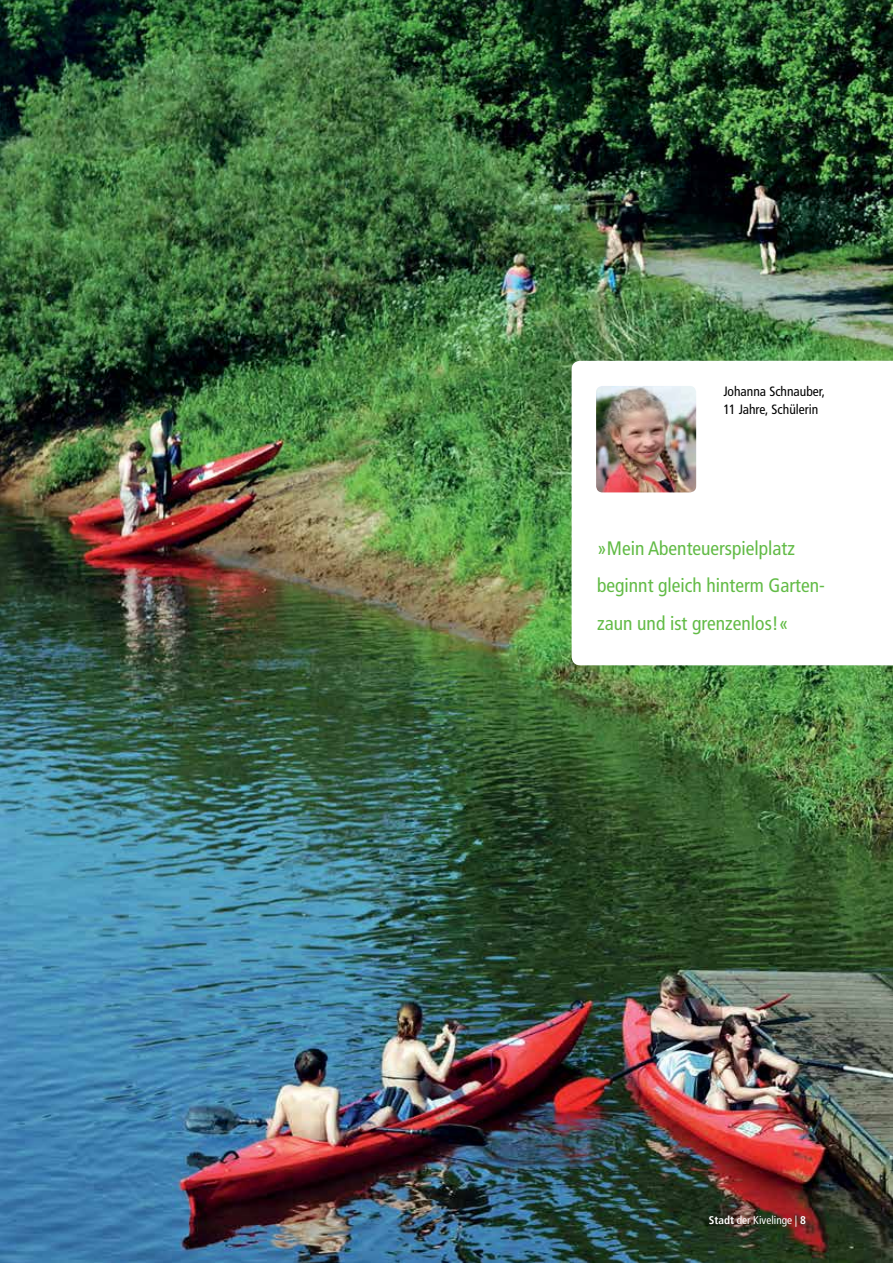
<style>
.page{position:relative;width:893px;height:1263px;background:#fff}
.page>*{position:absolute;margin:0;border:0;box-sizing:border-box;transform-origin:0 0}
.t1{font:condensed 19.5px/37.5px "Frutiger LT";color:#62bb46}
.t2{font:condensed 13.5px/18px "Frutiger LT";color:#000}
.t3{font:condensed 11.25px "Frutiger LT";color:#fff}
.s1{font-weight:700}
</style>
<div class="page">
<img style="left:0;top:0;width:893px;height:1263px">
<svg style="left:572px;top:361px;width:321px;height:304px"></svg>
<img style="left:596px;top:386px;width:100px;height:106px">
<p class="t2" style="left:723px;top:383px;width:103px">Johanna Schnauber,<br>11 Jahre, Schülerin</p>
<p class="t1" style="left:597px;top:529px;width:229px">»Mein Abenteuerspielplatz beginnt gleich hinterm Garten&shy;zaun und ist grenzenlos!«</p>
<p class="t3" style="left:709px;top:1214px;width:99px"><span class="s1">Stadt</span> der Kivelinge | <span class="s1">8</span></p>
</div>
